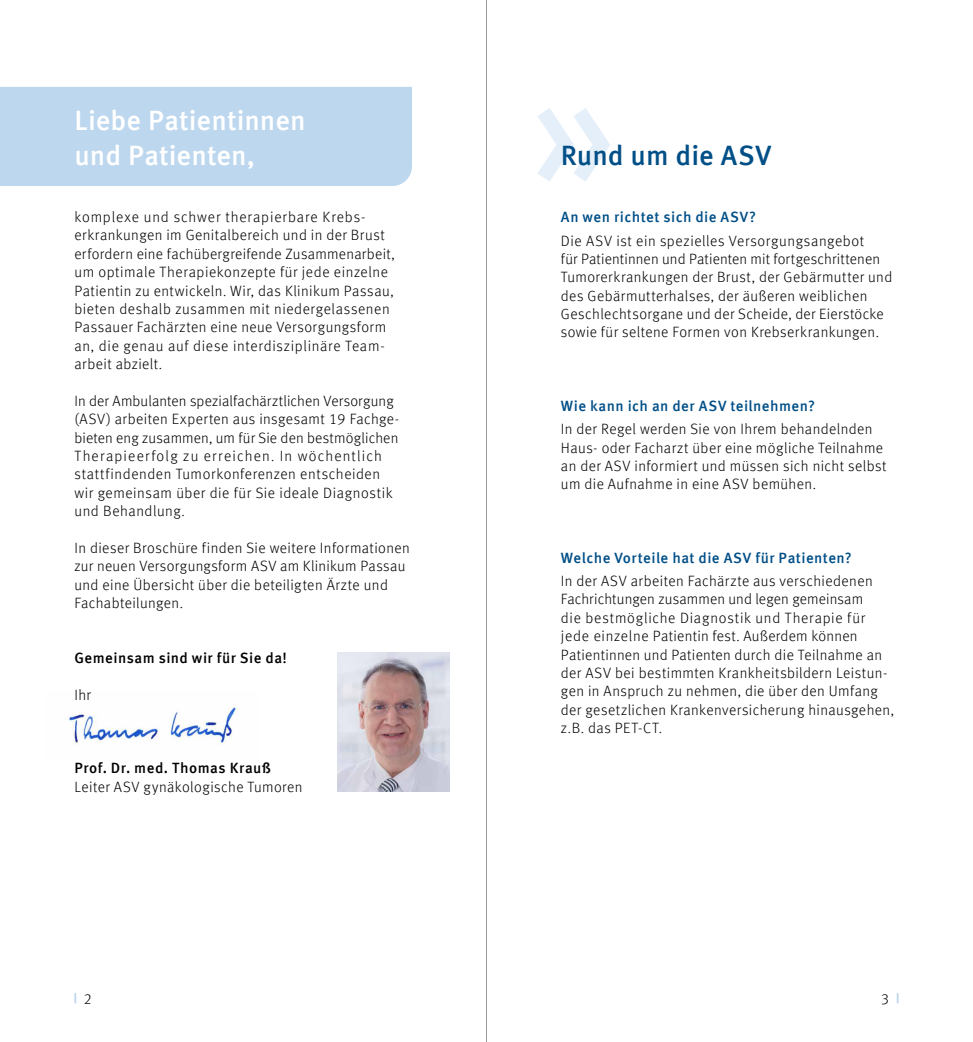
<style>
.page{position:relative;width:973px;height:1042px;background:#fff}
.page>*{position:absolute;margin:0;border:0;box-sizing:border-box;transform-origin:0 0}
.t1{font:500 28px/35px "Meta Offc";color:#fff}
.t2{font:500 28px "Meta Offc";color:#004f87}
.t3{font:300 14.88px/18.4px "Meta Offc";letter-spacing:.03em;color:#000}
.t4{font:500 14.88px "Meta Offc";letter-spacing:.03em;color:#004f87}
.t5{font:500 14.88px "Meta Offc";letter-spacing:.03em;color:#000}
</style>
<div class="page">
<svg style="left:74px;top:993px;width:2px;height:10px"></svg>
<svg style="left:896px;top:993px;width:2px;height:10px"></svg>
<svg style="left:538px;top:108px;width:72px;height:73px"></svg>
<img style="left:69px;top:707px;width:168px;height:38px">
<div style="left:0;top:87px;width:412px;height:99px;background:#bdd7ef"></div>
<img style="left:337px;top:653px;width:112px;height:139px">
<hr style="left:486px;top:0;width:1px;height:1042px;background:#9d9d9c">
<h1 class="t1" style="left:74px;top:103px;width:233px">Liebe Patientinnen und Patienten,</h1>
<p class="t3" style="left:74px;top:208px;width:322px">komplexe und schwer therapierbare Krebs&shy;erkrankungen im Genitalbereich und in der Brust erfordern eine fachübergreifende Zusammenarbeit, um optimale Therapiekonzepte für jede einzelne Patientin zu entwickeln. Wir, das Klinikum Passau, bieten deshalb zusammen mit niedergelassenen Passauer Fachärzten eine neue Versorgungsform an, die genau auf diese interdisziplinäre Team&shy;arbeit abzielt.</p>
<p class="t3" style="left:74px;top:392px;width:326px">In der Ambulanten spezialfachärztlichen Versorgung (ASV) arbeiten Experten aus insgesamt 19 Fachge&shy;bieten eng zusammen, um für Sie den bestmöglichen Therapieerfolg zu erreichen. In wöchentlich stattfindenden Tumorkonferenzen entscheiden wir gemeinsam über die für Sie ideale Diagnostik und Behandlung.</p>
<p class="t3" style="left:74px;top:539px;width:337px">In dieser Broschüre finden Sie weitere Informationen zur neuen Versorgungsform ASV am Klinikum Passau und eine Übersicht über die beteiligten Ärzte und Fachabteilungen.</p>
<p class="t5" style="left:74px;top:649px;width:214px">Gemeinsam sind wir für Sie da!</p>
<p class="t3" style="left:74px;top:686px;width:18px">Ihr</p>
<p class="t5" style="left:74px;top:759px;width:198px">Prof. Dr. med. Thomas Krauß</p>
<p class="t3" style="left:74px;top:778px;width:229px">Leiter ASV gynäkologische Tumoren</p>
<h1 class="t2" style="left:560px;top:139px;width:212px">Rund um die ASV</h1>
<p class="t4" style="left:561px;top:208px;width:197px">An wen richtet sich die ASV?</p>
<p class="t3" style="left:561px;top:232px;width:333px">Die ASV ist ein spezielles Versorgungsangebot<br>für Patientinnen und Patienten mit fortgeschrittenen Tumorerkrankungen der Brust, der Gebärmutter und des Gebärmutterhalses, der äußeren weiblichen Geschlechtsorgane und der Scheide, der Eierstöcke sowie für seltene Formen von Krebserkrankungen.</p>
<p class="t4" style="left:561px;top:397px;width:255px">Wie kann ich an der ASV teilnehmen?</p>
<p class="t3" style="left:561px;top:420px;width:327px">In der Regel werden Sie von Ihrem behandelnden Haus- oder Facharzt über eine mögliche Teilnahme an der ASV informiert und müssen sich nicht selbst um die Aufnahme in eine ASV bemühen.</p>
<p class="t4" style="left:561px;top:549px;width:292px">Welche Vorteile hat die ASV für Patienten?</p>
<p class="t3" style="left:561px;top:572px;width:334px">In der ASV arbeiten Fachärzte aus verschiedenen Fachrichtungen zusammen und legen gemeinsam<br>die bestmögliche Diagnostik und Therapie für jede einzelne Patientin fest. Außerdem können Patientinnen und Patienten durch die Teilnahme an der ASV bei bestimmten Krankheitsbildern Leistun&shy;gen in Anspruch zu nehmen, die über den Umfang der gesetzlichen Krankenversicherung hinausgehen, z.B. das PET-CT.</p>
<p class="t3" style="left:84px;top:990px;width:10px">2</p>
<p class="t3" style="left:880px;top:990px;width:10px">3</p>
</div>
